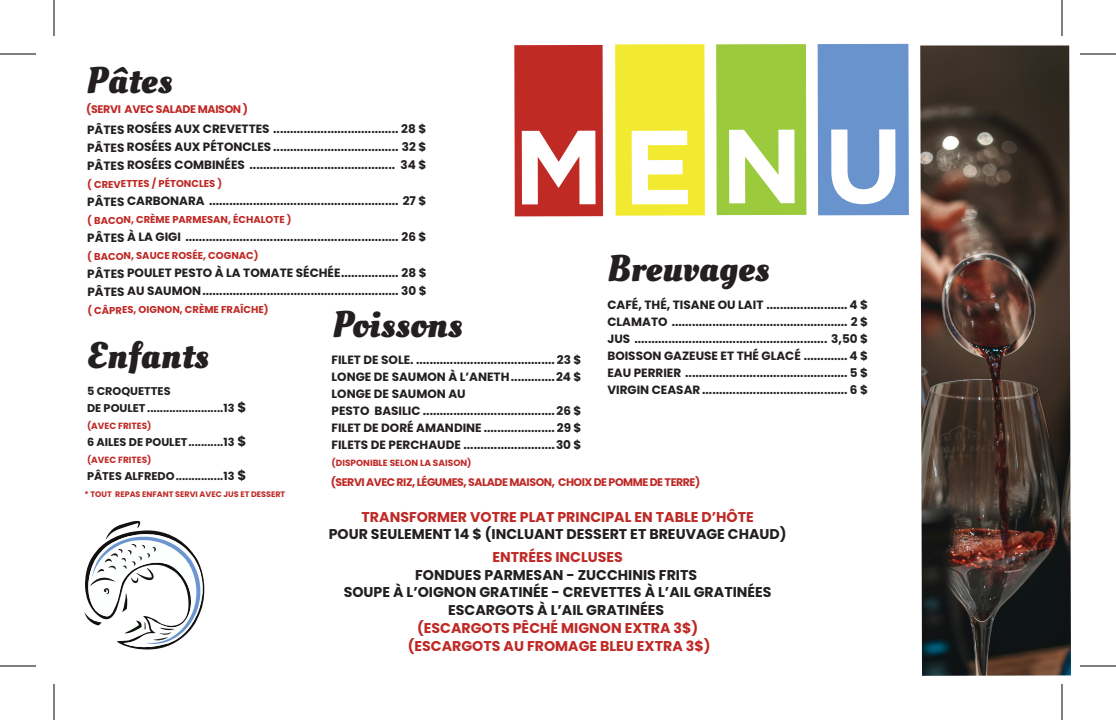
<style>
.page{position:relative;width:1116px;height:720px;background:#fff}
.page>*{position:absolute;margin:0;border:0;box-sizing:border-box;transform-origin:0 0}
.t1{font:700 37.1px "Oleo Script";letter-spacing:.01em;color:#231f20}
.t2{font:700 14.2px/17.7px "Poppins";color:#231f20;text-align:center}
.t3{font:700 14.2px/17.7px "Poppins";color:#bf2925;text-align:center}
.t4{font:700 12px/17px "Poppins";color:#231f20;text-align:justify}
.t5{font:700 11.2px/17px "Poppins";color:#231f20}
.t6{font:700 11px "Poppins";letter-spacing:-.045em;color:#bf2925}
.t7{font:700 10px "Poppins";color:#bf2925}
.t8{font:700 9px "Poppins";color:#bf2925}
.t9{font:700 8px "Poppins";color:#bf2925}
.s1{font-size:13.5px}
</style>
<div class="page">
<svg style="left:514px;top:45px;width:89px;height:171px"></svg>
<svg style="left:615px;top:44px;width:90px;height:172px"></svg>
<svg style="left:716px;top:44px;width:90px;height:171px"></svg>
<svg style="left:818px;top:44px;width:91px;height:171px"></svg>
<img style="left:920px;top:45px;width:151px;height:631px">
<svg style="left:84px;top:521px;width:121px;height:129px"></svg>
<hr style="left:54px;top:0;width:1px;height:36px;background:#000">
<hr style="left:0;top:54px;width:36px;height:1px;background:#000">
<hr style="left:0;top:666px;width:36px;height:1px;background:#000">
<hr style="left:54px;top:684px;width:1px;height:36px;background:#000">
<hr style="left:1062px;top:0;width:1px;height:36px;background:#000">
<hr style="left:1080px;top:54px;width:36px;height:1px;background:#000">
<hr style="left:1080px;top:666px;width:36px;height:1px;background:#000">
<hr style="left:1062px;top:684px;width:1px;height:36px;background:#000">
<h1 class="t1" style="left:86px;top:58px;width:88px">Pâtes</h1>
<p class="t6" style="left:86px;top:102px;width:163px">(SERVI AVEC SALADE MAISON )</p>
<p class="t4" style="left:87px;top:120px;width:341px;line-height:18px">PÂTES ROSÉES AUX CREVETTES ..................................... 28 $ PÂTES ROSÉES AUX PÉTONCLES ..................................... 32 $ PÂTES ROSÉES COMBINÉES ........................................... 34 $</p>
<p class="t7" style="left:87px;top:178px;width:137px">( CREVETTES / PÉTONCLES )</p>
<p class="t4" style="left:87px;top:193px;width:341px">PÂTES CARBONARA ........................................................ 27 $</p>
<p class="t7" style="left:87px;top:214px;width:206px">( BACON, CRÈME PARMESAN, ÉCHALOTE )</p>
<p class="t4" style="left:87px;top:229px;width:341px">PÂTES À LA GIGI ............................................................... 26 $</p>
<p class="t7" style="left:87px;top:250px;width:173px">( BACON, SAUCE ROSÉE, COGNAC)</p>
<p class="t4" style="left:87px;top:264px;width:341px;line-height:18px">PÂTES POULET PESTO À LA TOMATE SÉCHÉE................. 28 $<br>PÂTES AU SAUMON.......................................................... 30 $</p>
<p class="t7" style="left:87px;top:304px;width:183px">( CÂPRES, OIGNON, CRÈME FRAÎCHE)</p>
<h1 class="t1" style="left:607px;top:246px;width:164px">Breuvages</h1>
<p class="t4" style="left:607px;top:296px;width:262px">CAFÉ, THÉ, TISANE OU LAIT ........................4 $ CLAMATO .................................................... 2 $ JUS ......................................................... 3,50 $ BOISSON GAZEUSE ET THÉ GLACÉ .............4 $ EAU PERRIER ................................................ 5 $ VIRGIN CEASAR ........................................... 6 $</p>
<h1 class="t1" style="left:332px;top:302px;width:132px">Poissons</h1>
<h1 class="t1" style="left:87px;top:333px;width:124px">Enfants</h1>
<p class="t4" style="left:332px;top:351px;width:251px;text-align:left">FILET DE SOLE. ......................................... 23 $ LONGE DE SAUMON À L’ANETH .............24 $ LONGE DE SAUMON AU<br>PESTO BASILIC .......................................26 $ FILET DE DORÉ AMANDINE ..................... 29 $ FILETS DE PERCHAUDE ...........................30 $</p>
<p class="t8" style="left:332px;top:458px;width:141px">(DISPONIBLE SELON LA SAISON)</p>
<p class="t5" style="left:87px;top:383px;width:161px">5 CROQUETTES<br>DE POULET ........................13 <span class="s1">$</span></p>
<p class="t8" style="left:87px;top:421px;width:66px">(AVEC FRITES)</p>
<p class="t5" style="left:87px;top:434px;width:161px">6 AILES DE POULET...........13 <span class="s1">$</span></p>
<p class="t8" style="left:87px;top:455px;width:66px">(AVEC FRITES)</p>
<p class="t5" style="left:87px;top:468px;width:161px">PÂTES ALFREDO...............13 <span class="s1">$</span></p>
<p class="t6" style="left:331px;top:476px;width:371px">(SERVI AVEC RIZ, LÉGUMES, SALADE MAISON, CHOIX DE POMME DE TERRE)</p>
<p class="t9" style="left:84px;top:489px;width:202px">* TOUT REPAS ENFANT SERVI AVEC JUS ET DESSERT</p>
<p class="t3" style="left:362px;top:508px;width:394px">TRANSFORMER VOTRE PLAT PRINCIPAL EN TABLE D’HÔTE</p>
<p class="t2" style="left:329px;top:525px;width:459px">POUR SEULEMENT 14 $ (INCLUANT DESSERT ET BREUVAGE CHAUD)</p>
<p class="t3" style="left:492px;top:548px;width:132px">ENTRÉES INCLUSES</p>
<p class="t2" style="left:344px;top:566px;width:429px">FONDUES PARMESAN - ZUCCHINIS FRITS<br>SOUPE À L’OIGNON GRATINÉE - CREVETTES À L’AIL GRATINÉES<br>ESCARGOTS À L’AIL GRATINÉES</p>
<p class="t3" style="left:408px;top:619px;width:304px">(ESCARGOTS PÊCHÉ MIGNON EXTRA 3$) (ESCARGOTS AU FROMAGE BLEU EXTRA 3$)</p>
</div>
